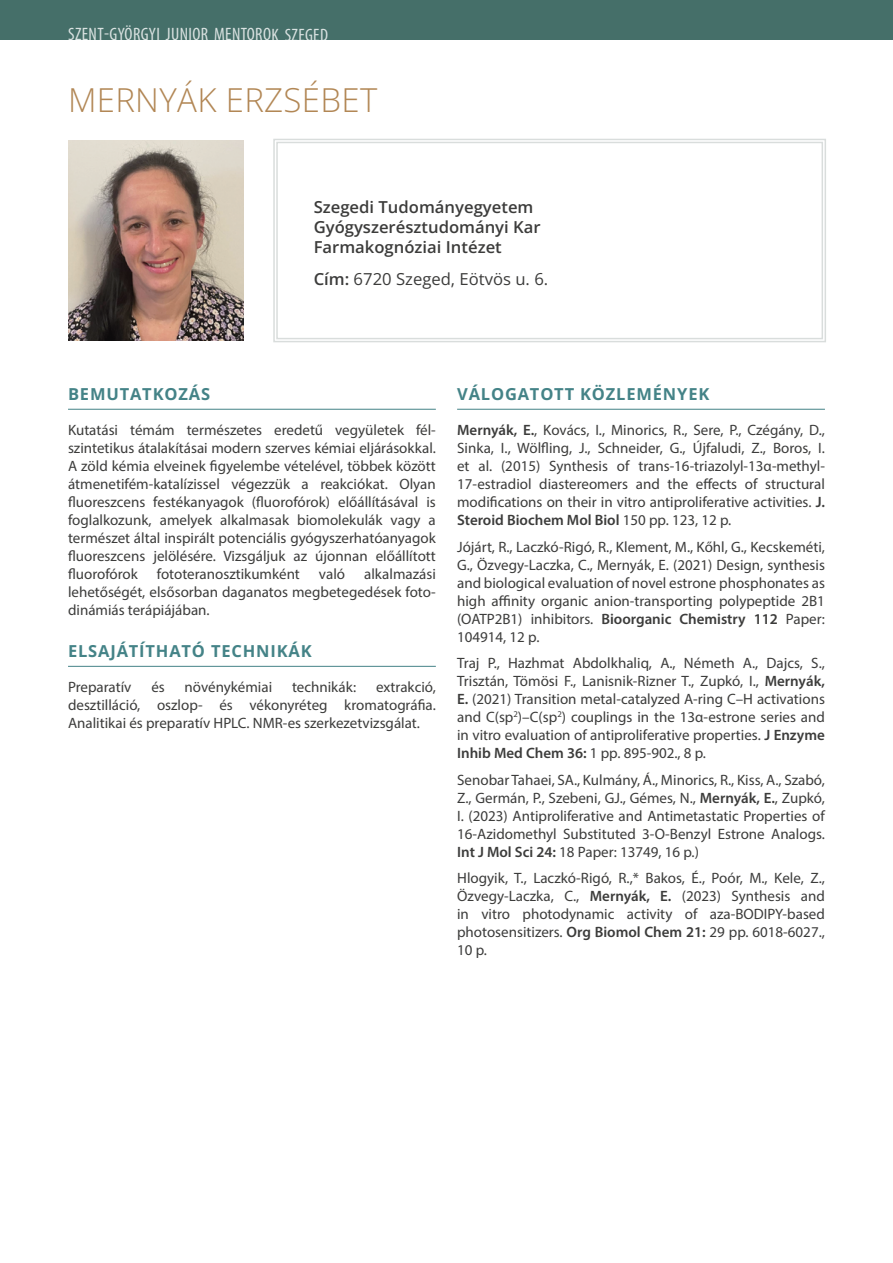
<style>
.page{position:relative;width:893px;height:1263px;background:#fff}
.page>*{position:absolute;margin:0;border:0;box-sizing:border-box;transform-origin:0 0}
.t1{font:33px "Open Sans";letter-spacing:.01em;color:#b28755}
.t2{font:condensed 18px "Myriad Pro";letter-spacing:.02em;color:#fff}
.t3{font:600 16.5px/19.8px "Open Sans";color:#3c3c3b}
.t4{font:700 16.5px "Open Sans";letter-spacing:.05em;color:#448387}
.t5{font:16.5px "Open Sans";color:#3c3c3b}
.t6{font:15px/18px "Myriad Pro";color:#3c3c3b;text-align:justify}
.s1{font-weight:600}
</style>
<div class="page">
<div style="left:0;top:0;width:893px;height:40px;background:#456f69"></div>
<svg style="left:273px;top:138px;width:553px;height:205px"></svg>
<div style="left:276px;top:142px;width:547px;height:197px;border:1px solid #d9dddc"></div>
<hr style="left:68px;top:409px;width:368px;height:1px;background:#448387">
<hr style="left:68px;top:666px;width:368px;height:1px;background:#448387">
<hr style="left:457px;top:409px;width:368px;height:1px;background:#448387">
<img style="left:68px;top:141px;width:176px;height:199px">
<p class="t2" style="left:68px;top:23px;width:261px">SZENT-GYÖRGYI JUNIOR MENTOROK SZEGED</p>
<h1 class="t1" style="left:68px;top:77px;width:311px">MERNYÁK ERZSÉBET</h1>
<p class="t3" style="left:314px;top:197px;width:229px">Szegedi Tudományegyetem<br>Gyógyszerésztudományi Kar<br>Farmakognóziai Intézet</p>
<p class="t5" style="left:314px;top:268px;width:236px"><span class="s1">Cím:</span> 6720 Szeged, Eötvös u. 6.</p>
<p class="t4" style="left:68px;top:383px;width:144px">BEMUTATKOZÁS</p>
<p class="t6" style="left:68px;top:421px;width:369px">Kutatási témám természetes eredetű vegyületek fél&shy;szintetikus átalakításai modern szerves kémiai eljárásokkal.<br>A zöld kémia elveinek figyelembe vételével, többek között átmenetifém-katalízissel végezzük a reakciókat. Olyan fluoreszcens festékanyagok (fluorofórok) előállításával is foglalkozunk, amelyek alkalmasak biomolekulák vagy a természet által inspirált potenciális gyógyszerhatóanyagok fluoreszcens jelölésére. Vizsgáljuk az újonnan előállított fluorofórok</p>
<p class="t6" style="left:157px;top:565px;width:145px">fototeranosztikumként</p>
<p class="t6" style="left:319px;top:565px;width:28px">való</p>
<p class="t6" style="left:68px;top:565px;width:369px;text-indent:296px">alkalmazási lehetőségét, elsősorban daganatos megbetegedések foto&shy;dinámiás terápiájában.</p>
<p class="t4" style="left:68px;top:640px;width:245px">ELSAJÁTÍTHATÓ TECHNIKÁK</p>
<p class="t6" style="left:68px;top:678px;width:65px">Preparatív</p>
<p class="t6" style="left:151px;top:678px;width:15px">és</p>
<p class="t6" style="left:185px;top:678px;width:89px">növénykémiai</p>
<p class="t6" style="left:292px;top:678px;width:66px">technikák:</p>
<p class="t6" style="left:68px;top:678px;width:369px;text-indent:308px">extrakció, desztilláció, oszlop- és vékonyréteg kromatográfia.<br>Analitikai és preparatív HPLC. NMR-es szerkezetvizsgálat.</p>
<p class="t4" style="left:457px;top:383px;width:254px">VÁLOGATOTT KÖZLEMÉNYEK</p>
<p class="t6" style="left:457px;top:421px;width:369px"><span class="s1">Mernyák, E.</span>, Kovács, I., Minorics, R., Sere, P., Czégány, D., Sinka, I., Wölfling, J., Schneider, G., Újfaludi, Z., Boros, I. et al. (2015) Synthesis of trans-16-triazolyl-13α-methyl-17-estradiol diastereomers and the effects of structural modifications on their in vitro antiproliferative activities. <span class="s1">J.<br>Steroid Biochem Mol Biol</span> 150 pp. 123, 12 p.</p>
<p class="t6" style="left:457px;top:538px;width:369px">Jójárt, R., Laczkó-Rigó, R., Klement, M., Kőhl, G., Kecskeméti, G., Özvegy-Laczka, C., Mernyák, E. (2021) Design, synthesis and biological evaluation of novel estrone phosphonates as high affinity organic anion-transporting polypeptide 2B1 (OATP2B1) inhibitors. <span class="s1">Bioorganic Chemistry 112</span> Paper:<br>104914, 12 p.</p>
<p class="t6" style="left:457px;top:654px;width:369px">Traj P., Hazhmat Abdolkhaliq, A., Németh A., Dajcs, S., Trisztán, Tömösi F., Lanisnik-Rizner T., Zupkó, I., <span class="s1">Mernyák, E.</span> (2021) Transition metal-catalyzed A-ring C–H activations and C(sp<sup>2</sup>)–C(sp<sup>2</sup>) couplings in the 13α-estrone series and in vitro evaluation of antiproliferative properties. <span class="s1">J Enzyme Inhib Med Chem 36:</span> 1 pp. 895-902., 8 p.</p>
<p class="t6" style="left:457px;top:771px;width:369px">Senobar Tahaei, SA., Kulmány, Á., Minorics, R., Kiss, A., Szabó, Z., Germán, P., Szebeni, GJ., Gémes, N., <span class="s1">Mernyák, E.</span>, Zupkó, I. (2023) Antiproliferative and Antimetastatic Properties of 16-Azidomethyl Substituted 3-O-Benzyl Estrone Analogs.<br><span class="s1">Int J Mol Sci 24:</span> 18 Paper: 13749, 16 p.)</p>
<p class="t6" style="left:457px;top:869px;width:369px">Hlogyik, T., Laczkó-Rigó, R.,* Bakos, É., Poór, M., Kele, Z., Özvegy-Laczka, C., <span class="s1">Mernyák, E.</span> (2023) Synthesis and in vitro photodynamic activity of aza-BODIPY-based photosensitizers. <span class="s1">Org Biomol Chem 21:</span> 29 pp. 6018-6027., 10 p.</p>
</div>
